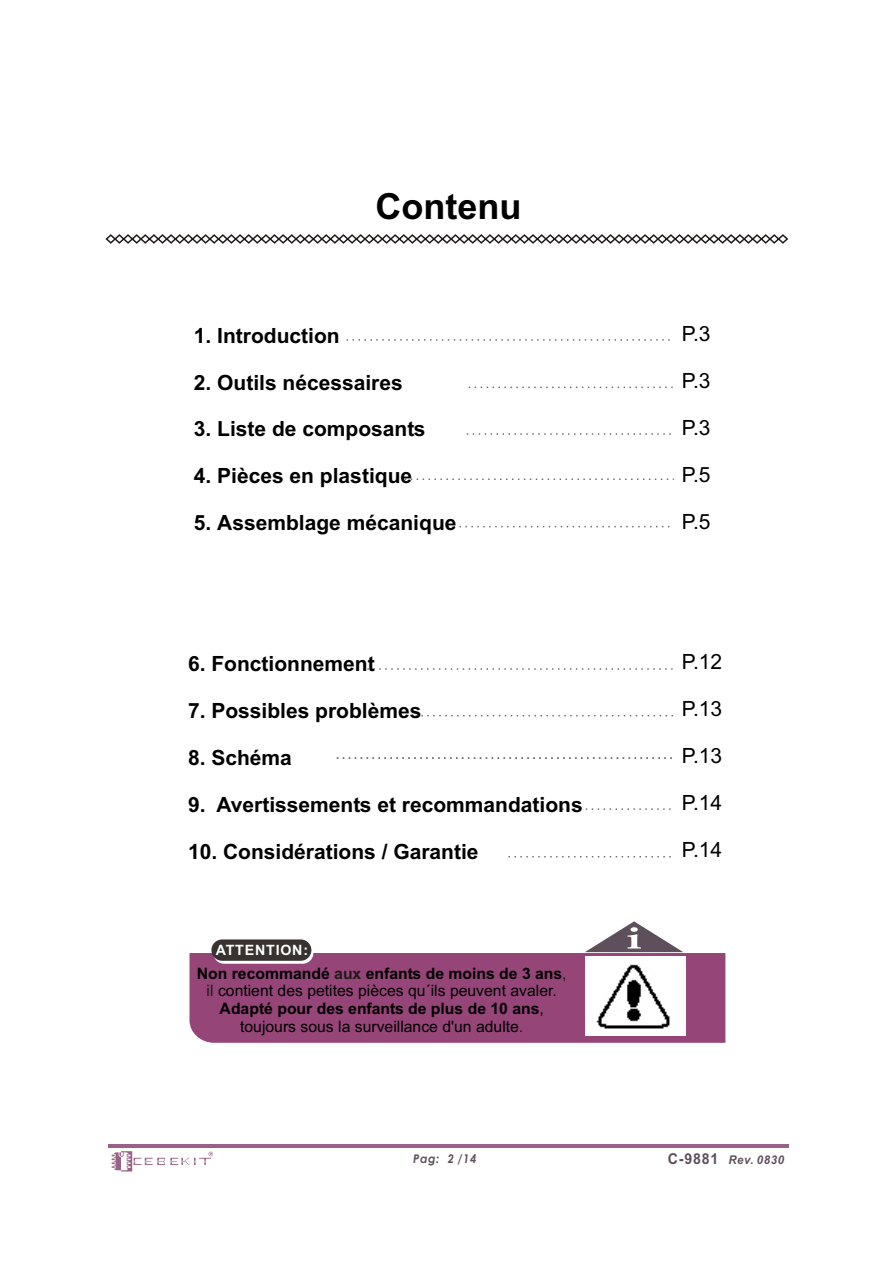
<style>
.page{position:relative;width:894px;height:1263px;background:#fff}
.page>*{position:absolute;margin:0;border:0;box-sizing:border-box;transform-origin:0 0}
.t1{font:700 36px "Arial";color:#000}
.t2{font:700 21px "Arial";color:#000}
.t3{font:21px "Arial";color:#000}
.t4{font:15.75px/17.5px "Arial";color:#000;text-align:center}
.t5{font:700 14.25px "Arial";letter-spacing:.055em;color:#fff}
.t6{font:italic 700 12px "Arial";letter-spacing:.055em;color:#5e4f5c;scale:.94 1}
.t7{font:italic 700 12px "Century Gothic";color:#5e4f5c;scale:.94 1}
.s1{font-weight:700}
.s2{font-weight:700;color:#1f1a17}
.s3{color:#1f1a17}
.s4{font-style:normal;font-size:15px}
</style>
<div class="page">
<svg style="left:347px;top:339px;width:323px;height:2px"></svg>
<svg style="left:469px;top:387px;width:204px;height:1px"></svg>
<svg style="left:467px;top:433px;width:204px;height:2px"></svg>
<svg style="left:405px;top:479px;width:269px;height:1px"></svg>
<svg style="left:442px;top:526px;width:228px;height:1px"></svg>
<svg style="left:367px;top:668px;width:306px;height:2px"></svg>
<svg style="left:415px;top:715px;width:258px;height:1px"></svg>
<svg style="left:337px;top:757px;width:335px;height:2px"></svg>
<svg style="left:556px;top:808px;width:115px;height:2px"></svg>
<svg style="left:509px;top:856px;width:162px;height:1px"></svg>
<svg style="left:105px;top:234px;width:684px;height:10px"></svg>
<hr style="left:108px;top:1145px;width:680px;height:3px;background:#996187">
<svg style="left:112px;top:1151px;width:101px;height:21px"></svg>
<div style="left:190px;top:953px;width:535px;height:90px;background:#964578"></div>
<div style="left:213px;top:942px;width:100px;height:22px;background:#fff;border-radius:11px"></div>
<div style="left:211px;top:939px;width:100px;height:22px;background:#383330;border-radius:11px"></div>
<svg style="left:585px;top:921px;width:98px;height:31px"></svg>
<img style="left:585px;top:956px;width:101px;height:80px">
<h1 class="t1" style="left:376px;top:193px;width:147px">Contenu</h1>
<p class="t2" style="left:194px;top:327px;width:147px">1. Introduction</p>
<p class="t2" style="left:194px;top:374px;width:210px">2. Outils nécessaires</p>
<p class="t2" style="left:194px;top:421px;width:233px">3. Liste de composants</p>
<p class="t2" style="left:194px;top:468px;width:220px">4. Pièces en plastique</p>
<p class="t2" style="left:194px;top:515px;width:264px">5. Assemblage mécanique</p>
<p class="t2" style="left:188px;top:656px;width:188px">6. Fonctionnement</p>
<p class="t2" style="left:188px;top:703px;width:235px">7. Possibles problèmes</p>
<p class="t2" style="left:188px;top:750px;width:105px">8. Schéma</p>
<p class="t2" style="left:188px;top:797px;width:396px">9. Avertissements et recommandations</p>
<p class="t2" style="left:188px;top:843px;width:292px">10. Considérations / Garantie</p>
<p class="t5" style="left:216px;top:945px;width:94px">ATTENTION:</p>
<p class="t4" style="left:197px;top:966px;width:371px"><span class="s1">Non recommandé</span> <span class="s2">aux</span> <span class="s1">enfants de moins de 3 ans</span><span class="s3">, il</span> contient des petites pièces qu´ils peuvent avaler.<br><span class="s1">Adapté pour des enfants de plus de 10 ans</span>, toujours sous la surveillance d'un adulte<span class="s3">.</span></p>
<p class="t7" style="left:413px;top:1154px;width:69px">Pag: 2 /14</p>
<p class="t3" style="left:682px;top:326px;width:30px">P.3</p>
<p class="t3" style="left:682px;top:373px;width:30px">P.3</p>
<p class="t3" style="left:682px;top:420px;width:30px">P.3</p>
<p class="t3" style="left:682px;top:466px;width:30px">P.5</p>
<p class="t3" style="left:682px;top:513px;width:30px">P.5</p>
<p class="t3" style="left:682px;top:654px;width:42px">P.12</p>
<p class="t3" style="left:682px;top:701px;width:42px">P.13</p>
<p class="t3" style="left:682px;top:748px;width:42px">P.13</p>
<p class="t3" style="left:682px;top:795px;width:42px">P.14</p>
<p class="t3" style="left:682px;top:842px;width:42px">P.14</p>
<p class="t6" style="left:668px;top:1155px;width:125px"><span class="s4">C-9881</span> Rev. 0830</p>
</div>
